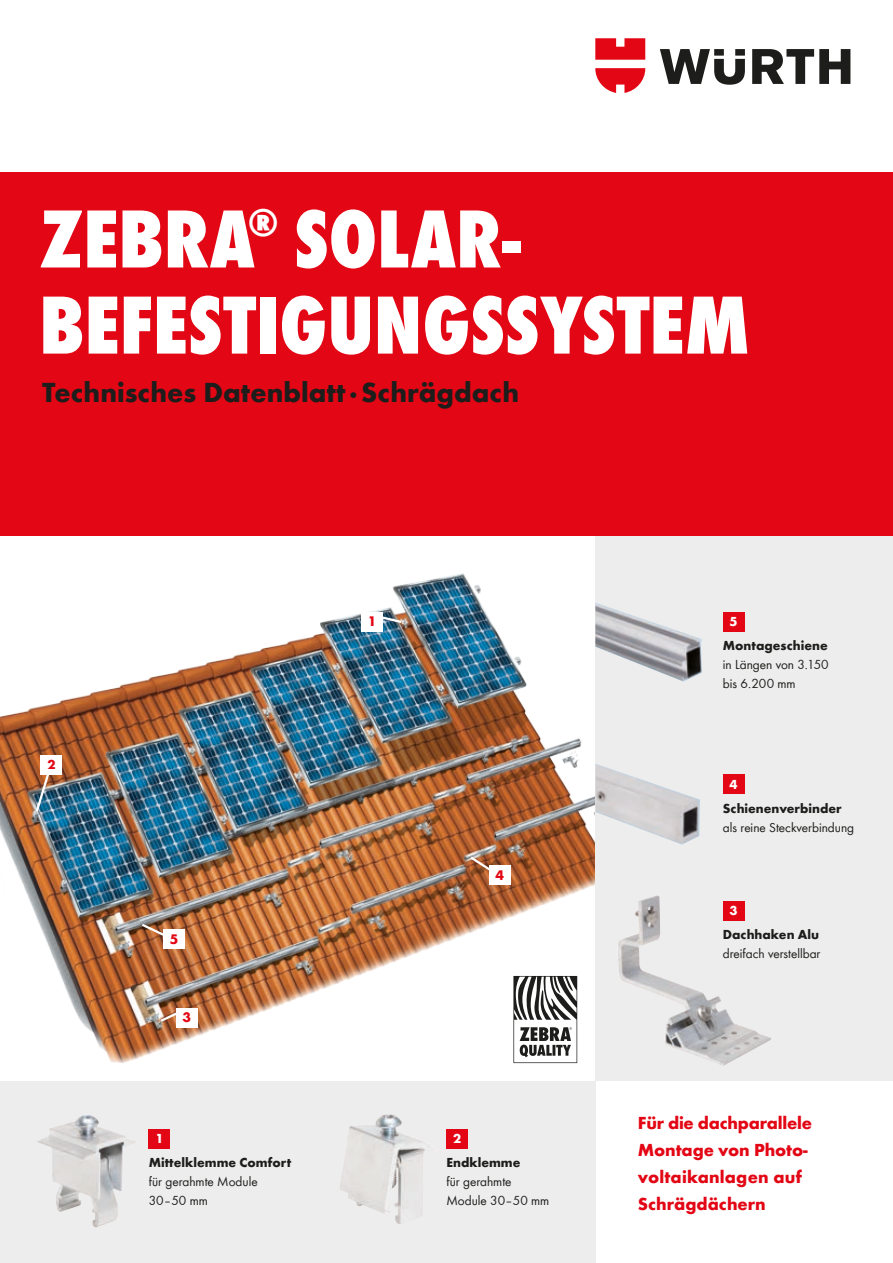
<style>
.page{position:relative;width:893px;height:1263px;background:#fff}
.page>*{position:absolute;margin:0;border:0;box-sizing:border-box;transform-origin:0 0}
.t1{font:800 condensed 85.5px/86.1px "Wuerth";color:#fff}
.t2{font:700 28.5px "Wuerth";color:#1d1d1b}
.t3{font:700 18px/27px "Wuerth";color:#e30614}
.t4{font:700 14.25px "Wuerth";color:#e30614}
.t5{font:13.5px/19.2px "Wuerth";color:#1d1d1b}
.t6{font:700 13.5px "Wuerth";color:#1d1d1b}
.t7{font:700 13.5px "Wuerth";color:#fff}
.t8{font:700 13.5px "Wuerth";color:#e30614}
</style>
<div class="page">
<div style="left:0;top:172px;width:893px;height:364px;background:#e30614"></div>
<svg style="left:660px;top:49px;width:190px;height:36px"></svg>
<svg style="left:595px;top:38px;width:50px;height:55px"></svg>
<img style="left:0;top:573px;width:595px;height:491px">
<svg style="left:34px;top:763px;width:20px;height:51px"></svg>
<svg style="left:468px;top:854px;width:27px;height:20px"></svg>
<svg style="left:383px;top:615px;width:21px;height:10px"></svg>
<div style="left:41px;top:756px;width:21px;height:19px;background:#fff"></div>
<div style="left:361px;top:612px;width:22px;height:19px;background:#fff"></div>
<div style="left:489px;top:866px;width:21px;height:19px;background:#fff"></div>
<div style="left:595px;top:536px;width:298px;height:545px;background:#ededed"></div>
<div style="left:0;top:1081px;width:595px;height:182px;background:#ededed"></div>
<img style="left:37px;top:1115px;width:58px;height:110px">
<img style="left:340px;top:1116px;width:58px;height:97px">
<img style="left:618px;top:895px;width:153px;height:171px">
<img style="left:595px;top:603px;width:107px;height:79px">
<img style="left:595px;top:764px;width:105px;height:81px">
<div style="left:723px;top:612px;width:21px;height:19px;background:#e30614"></div>
<div style="left:723px;top:775px;width:21px;height:19px;background:#e30614"></div>
<div style="left:723px;top:901px;width:21px;height:19px;background:#e30614"></div>
<div style="left:149px;top:1129px;width:21px;height:19px;background:#e30614"></div>
<div style="left:446px;top:1129px;width:22px;height:19px;background:#e30614"></div>
<svg style="left:513px;top:976px;width:64px;height:87px"></svg>
<svg style="left:158px;top:1008px;width:18px;height:16px"></svg>
<svg style="left:139px;top:922px;width:28px;height:16px"></svg>
<div style="left:164px;top:929px;width:21px;height:20px;background:#fff"></div>
<div style="left:176px;top:1008px;width:21px;height:19px;background:#fff"></div>
<h1 class="t1" style="left:39px;top:191px;width:712px">ZEBRA<sup>®</sup> SOLAR-<br>BEFESTIGUNGSSYSTEM</h1>
<h2 class="t2" style="left:42px;top:371px;width:479px">Technisches Datenblatt·Schrägdach</h2>
<p class="t8" style="left:47px;top:754px;width:10px">2</p>
<p class="t4" style="left:368px;top:611px;width:10px">1</p>
<p class="t7" style="left:729px;top:612px;width:10px">5</p>
<p class="t6" style="left:723px;top:636px;width:106px">Montageschiene</p>
<p class="t5" style="left:723px;top:654px;width:107px">in Längen von 3.150 bis 6.200 mm</p>
<p class="t7" style="left:729px;top:774px;width:10px">4</p>
<p class="t6" style="left:723px;top:798px;width:120px">Schienenverbinder</p>
<p class="t5" style="left:723px;top:817px;width:133px">als reine Steckverbindung</p>
<p class="t4" style="left:495px;top:864px;width:10px">4</p>
<p class="t7" style="left:729px;top:901px;width:10px">3</p>
<p class="t4" style="left:170px;top:928px;width:10px">5</p>
<p class="t6" style="left:723px;top:924px;width:98px">Dachhaken Alu</p>
<p class="t5" style="left:723px;top:943px;width:99px">dreifach verstellbar</p>
<p class="t4" style="left:183px;top:1007px;width:10px">3</p>
<p class="t7" style="left:155px;top:1128px;width:10px">1</p>
<p class="t6" style="left:149px;top:1152px;width:144px">Mittelklemme Comfort</p>
<p class="t5" style="left:149px;top:1171px;width:110px">für gerahmte Module<br>30–50 mm</p>
<p class="t7" style="left:453px;top:1128px;width:10px">2</p>
<p class="t6" style="left:446px;top:1152px;width:75px">Endklemme</p>
<p class="t5" style="left:446px;top:1171px;width:104px">für gerahmte<br>Module 30–50 mm</p>
<h3 class="t3" style="left:638px;top:1108px;width:176px">Für die dachparallele<br>Montage von Photo&shy;voltaikanlagen auf<br>Schrägdächern</h3>
</div>
